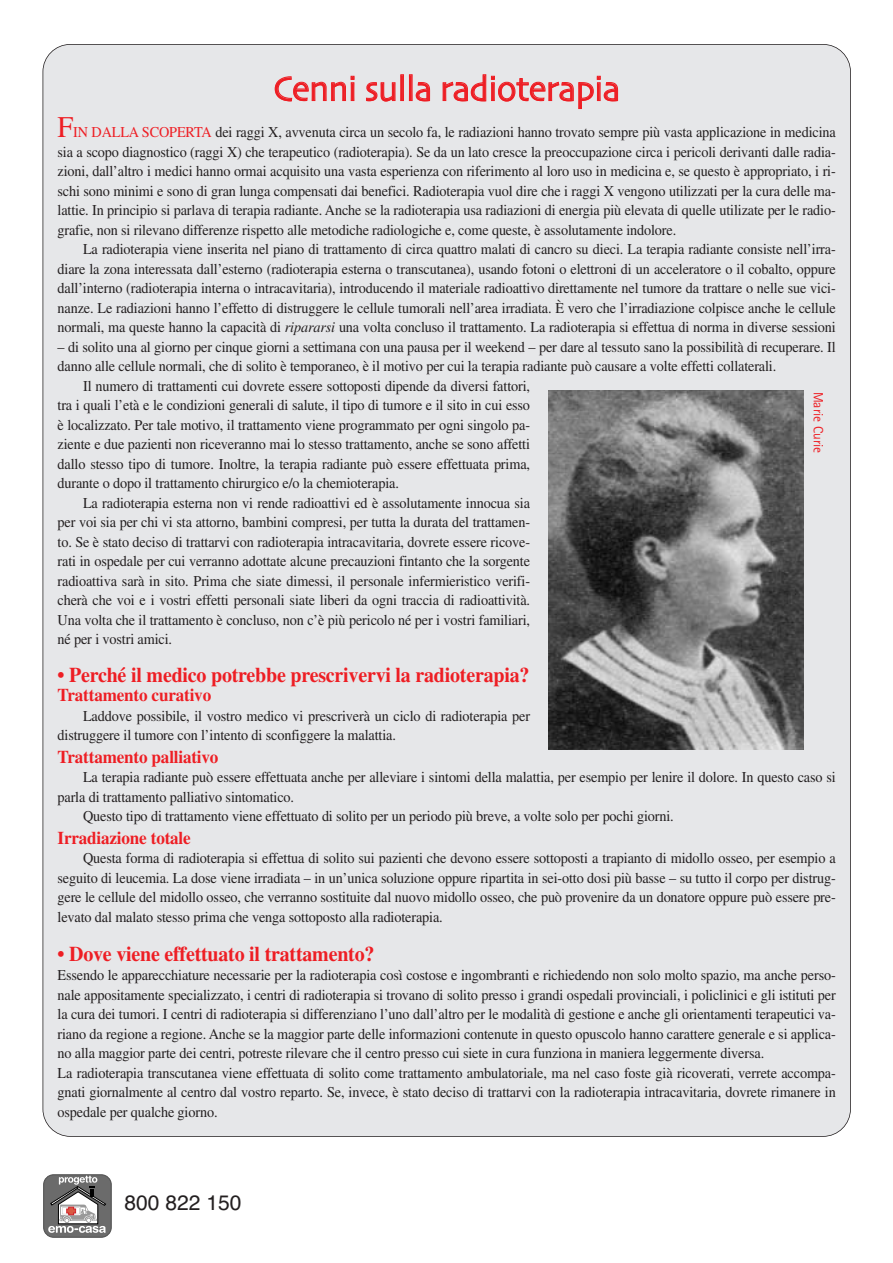
<style>
.page{position:relative;width:893px;height:1263px;background:#fff}
.page>*{position:absolute;margin:0;border:0;box-sizing:border-box;transform-origin:0 0}
.t1{font:36px "Skia";letter-spacing:-.015em;color:#ee1e24;scale:.95 1}
.t2{font:700 21px "Times";letter-spacing:-.01em;color:#ee1e24;scale:.95 1}
.t3{font:21px "Helvetica";color:#231f20}
.t4{font:700 18px "Times";letter-spacing:-.01em;color:#ee1e24;scale:.95 1}
.t5{font:15px/19.5px "Times";letter-spacing:-.01em;color:#231f20;text-align:justify;scale:.95 1}
.t6{font:13.5px "Rotis Sans Serif";color:#ee1e24}
.s1{font-size:30px;color:#ee1e24}
.s2{color:#ee1e24}
.s3{font-style:italic}
</style>
<div class="page">
<div style="left:43px;top:1175px;width:68px;height:63px;background:#6b6b6b;border:1px solid #4d4d4d;border-radius:10px"></div>
<svg style="left:48px;top:1176px;width:58px;height:57px"></svg>
<div style="left:43px;top:44px;width:807px;height:1092px;background:#e6e7e9;border-radius:27px"></div>
<img style="left:548px;top:390px;width:255px;height:360px">
<h1 class="t1" style="left:273px;top:75px;width:367px">Cenni sulla radioterapia</h1>
<p class="t5" style="left:58px;top:124px;width:820px"><span class="s1">F</span><span class="s2">IN DALLA SCOPERTA</span> dei raggi X, avvenuta circa un secolo fa, le radiazioni hanno trovato sempre più vasta applicazione in medicina sia a scopo diagnostico (raggi X) che terapeutico (radioterapia). Se da un lato cresce la preoccupazione circa i pericoli derivanti dalle radia&shy;zioni, dall’altro i medici hanno ormai acquisito una vasta esperienza con riferimento al loro uso in medicina e, se questo è appropriato, i ri&shy;schi sono minimi e sono di gran lunga compensati dai benefici. Radioterapia vuol dire che i raggi X vengono utilizzati per la cura delle ma&shy;lattie. In principio si parlava di terapia radiante. Anche se la radioterapia usa radiazioni di energia più elevata di quelle utilizate per le radio&shy;grafie, non si rilevano differenze rispetto alle metodiche radiologiche e, come queste, è assolutamente indolore.</p>
<p class="t5" style="left:58px;top:241px;width:820px;text-indent:26px">La radioterapia viene inserita nel piano di trattamento di circa quattro malati di cancro su dieci. La terapia radiante consiste nell’irra&shy;diare la zona interessata dall’esterno (radioterapia esterna o transcutanea), usando fotoni o elettroni di un acceleratore o il cobalto, oppure dall’interno (radioterapia interna o intracavitaria), introducendo il materiale radioattivo direttamente nel tumore da trattare o nelle sue vici&shy;nanze. Le radiazioni hanno l’effetto di distruggere le cellule tumorali nell’area irradiata. È vero che l’irradiazione colpisce anche le cellule normali, ma queste hanno la capacità di <span class="s3">ripararsi</span> una volta concluso il trattamento. La radioterapia si effettua di norma in diverse sessioni</p>
<p class="t5" style="left:58px;top:338px;width:820px">– di solito una al giorno per cinque giorni a settimana con una pausa per il weekend – per dare al tessuto sano la possibilità di recuperare. Il</p>
<p class="t5" style="left:58px;top:358px;width:758px">danno alle cellule normali, che di solito è temporaneo, è il motivo per cui la terapia radiante può causare a volte effetti collaterali.</p>
<p class="t5" style="left:83px;top:377px;width:472px">Il numero di trattamenti cui dovrete essere sottoposti dipende da diversi fattori,</p>
<p class="t5" style="left:58px;top:397px;width:499px">tra i quali l’età e le condizioni generali di salute, il tipo di tumore e il sito in cui esso</p>
<p class="t5" style="left:58px;top:416px;width:499px">è localizzato. Per tale motivo, il trattamento viene programmato per ogni singolo pa-</p>
<p class="t5" style="left:58px;top:436px;width:499px">ziente e due pazienti non riceveranno mai lo stesso trattamento, anche se sono affetti</p>
<p class="t5" style="left:58px;top:455px;width:499px">dallo stesso tipo di tumore. Inoltre, la terapia radiante può essere effettuata prima,</p>
<p class="t5" style="left:58px;top:475px;width:361px">durante o dopo il trattamento chirurgico e/o la chemioterapia.</p>
<p class="t5" style="left:83px;top:494px;width:472px">La radioterapia esterna non vi rende radioattivi ed è assolutamente innocua sia</p>
<p class="t5" style="left:58px;top:514px;width:499px">per voi sia per chi vi sta attorno, bambini compresi, per tutta la durata del trattamen-</p>
<p class="t5" style="left:58px;top:533px;width:499px">to. Se è stato deciso di trattarvi con radioterapia intracavitaria, dovrete essere ricove-</p>
<p class="t5" style="left:58px;top:553px;width:499px">rati in ospedale per cui verranno adottate alcune precauzioni fintanto che la sorgente</p>
<p class="t5" style="left:58px;top:572px;width:499px">radioattiva sarà in sito. Prima che siate dimessi, il personale infermieristico verifi-</p>
<p class="t5" style="left:58px;top:592px;width:499px">cherà che voi e i vostri effetti personali siate liberi da ogni traccia di radioattività.</p>
<p class="t5" style="left:58px;top:611px;width:499px">Una volta che il trattamento è concluso, non c’è più pericolo né per i vostri familiari,</p>
<p class="t5" style="left:58px;top:631px;width:122px">né per i vostri amici.</p>
<h2 class="t2" style="left:58px;top:667px;width:498px">• Perché il medico potrebbe prescrivervi la radioterapia?</h2>
<p class="t4" style="left:58px;top:688px;width:163px">Trattamento curativo</p>
<p class="t5" style="left:58px;top:707px;width:499px;text-indent:26px">Laddove possibile, il vostro medico vi prescriverà un ciclo di radioterapia per distruggere il tumore con l’intento di sconfiggere la malattia.</p>
<p class="t4" style="left:58px;top:750px;width:171px">Trattamento palliativo</p>
<p class="t5" style="left:83px;top:769px;width:793px">La terapia radiante può essere effettuata anche per alleviare i sintomi della malattia, per esempio per lenire il dolore. In questo caso si</p>
<p class="t5" style="left:58px;top:788px;width:250px">parla di trattamento palliativo sintomatico.</p>
<p class="t5" style="left:83px;top:808px;width:623px">Questo tipo di trattamento viene effettuato di solito per un periodo più breve, a volte solo per pochi giorni.</p>
<p class="t4" style="left:58px;top:831px;width:142px">Irradiazione totale</p>
<p class="t5" style="left:58px;top:850px;width:820px;text-indent:26px">Questa forma di radioterapia si effettua di solito sui pazienti che devono essere sottoposti a trapianto di midollo osseo, per esempio a seguito di leucemia. La dose viene irradiata – in un’unica soluzione oppure ripartita in sei-otto dosi più basse – su tutto il corpo per distrug&shy;gere le cellule del midollo osseo, che verranno sostituite dal nuovo midollo osseo, che può provenire da un donatore oppure può essere pre&shy;levato dal malato stesso prima che venga sottoposto alla radioterapia.</p>
<h2 class="t2" style="left:58px;top:946px;width:335px">• Dove viene effettuato il trattamento?</h2>
<p class="t5" style="left:58px;top:967px;width:820px;text-align:left">Essendo le apparecchiature necessarie per la radioterapia così costose e ingombranti e richiedendo non solo molto spazio, ma anche perso&shy;nale appositamente specializzato, i centri di radioterapia si trovano di solito presso i grandi ospedali provinciali, i policlinici e gli istituti per la cura dei tumori. I centri di radioterapia si differenziano l’uno dall’altro per le modalità di gestione e anche gli orientamenti terapeutici va&shy;riano da regione a regione. Anche se la maggior parte delle informazioni contenute in questo opuscolo hanno carattere generale e si applica&shy;no alla maggior parte dei centri, potreste rilevare che il centro presso cui siete in cura funziona in maniera leggermente diversa.<br>La radioterapia transcutanea viene effettuata di solito come trattamento ambulatoriale, ma nel caso foste già ricoverati, verrete accompa&shy;gnati giornalmente al centro dal vostro reparto. Se, invece, è stato deciso di trattarvi con la radioterapia intracavitaria, dovrete rimanere in ospedale per qualche giorno.</p>
<p class="t6" style="left:823px;top:392px;width:63px;rotate:90deg">Marie Curie</p>
<h2 class="t3" style="left:125px;top:1195px;width:118px">800 822 150</h2>
</div>
